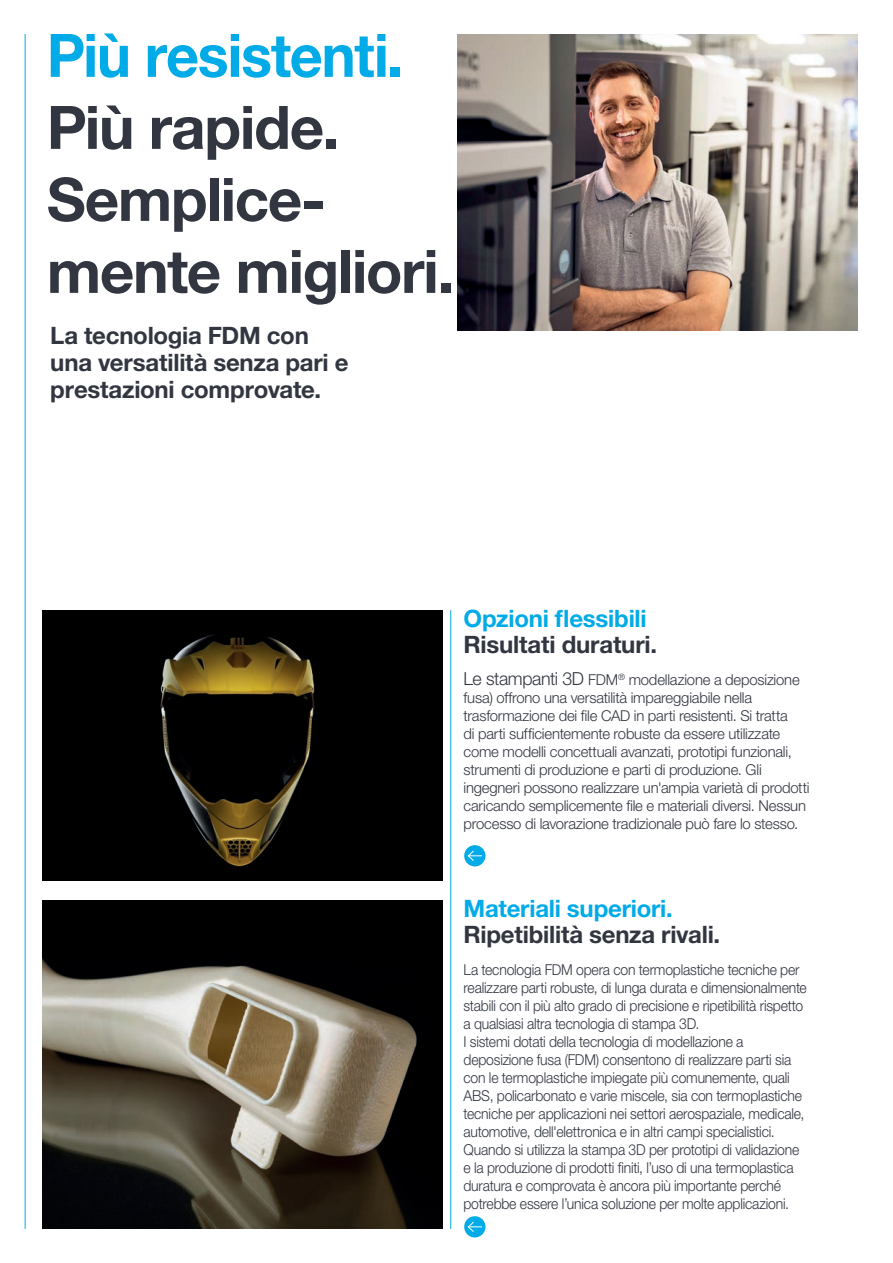
<style>
.page{position:relative;width:893px;height:1263px;background:#fff}
.page>*{position:absolute;margin:0;border:0;box-sizing:border-box;transform-origin:0 0}
.t1{font:700 60px/72px "Helvetica Neue LT Std";letter-spacing:-.02em;color:#323640}
.t2{font:700 60px "Helvetica Neue LT Std";letter-spacing:-.02em;color:#00abe7;scale:.96 1}
.t3{font:700 24px/27px "Helvetica Neue LT Std";letter-spacing:-.01em;color:#323640}
.t4{font:700 24px "Helvetica Neue LT Std";letter-spacing:-.01em;color:#00abe7}
.t5{font:300 15px/18px "Helvetica Neue LT Std";letter-spacing:-.015em;color:#323640;scale:.93 1}
.t6{font:300 15px/18px "Helvetica Neue LT Std";letter-spacing:-.015em;color:#323640}
.s1{font-size:18px}
</style>
<div class="page">
<img style="left:43px;top:610px;width:399px;height:271px">
<hr style="left:450px;top:610px;width:1px;height:619px;background:#00abe7">
<hr style="left:25px;top:34px;width:1px;height:1195px;background:#00abe7">
<div style="left:464px;top:845px;width:21px;height:21px;background:#00abe7;border-radius:50%"></div>
<svg style="left:467px;top:850px;width:15px;height:11px"></svg>
<div style="left:464px;top:1216px;width:21px;height:21px;background:#00abe7;border-radius:50%"></div>
<svg style="left:467px;top:1221px;width:15px;height:11px"></svg>
<img style="left:43px;top:900px;width:399px;height:329px">
<img style="left:458px;top:34px;width:399px;height:297px">
<h1 class="t2" style="left:47px;top:18px;width:373px">Più resistenti.</h1>
<h1 class="t1" style="left:47px;top:90px;width:409px">Più rapide.<br>Semplice&shy;mente migliori.</h1>
<h2 class="t3" style="left:50px;top:321px;width:300px">La tecnologia FDM con una versatilità senza pari e prestazioni comprovate.</h2>
<h2 class="t4" style="left:463px;top:604px;width:185px">Opzioni flessibili</h2>
<h2 class="t3" style="left:463px;top:630px;width:195px">Risultati duraturi.</h2>
<p class="t6" style="left:463px;top:670px;width:347px"><span class="s1">Le stampanti 3D</span> FDM<sup>®</sup> modellazione a deposizione fusa) offrono una versatilità impareggiabile nella trasformazione dei file CAD in parti resistenti. Si tratta<br>di parti sufficientemente robuste da essere utilizzate come modelli concettuali avanzati, prototipi funzionali, strumenti di produzione e parti di produzione. Gli ingegneri possono realizzare un'ampia varietà di prodotti caricando semplicemente file e materiali diversi. Nessun processo di lavorazione tradizionale può fare lo stesso.</p>
<h2 class="t4" style="left:463px;top:894px;width:211px">Materiali superiori.</h2>
<h2 class="t3" style="left:463px;top:920px;width:258px">Ripetibilità senza rivali.</h2>
<p class="t5" style="left:463px;top:960px;width:371px">La tecnologia FDM opera con termoplastiche tecniche per realizzare parti robuste, di lunga durata e dimensionalmente stabili con il più alto grado di precisione e ripetibilità rispetto a qualsiasi altra tecnologia di stampa 3D.<br>I sistemi dotati della tecnologia di modellazione a deposizione fusa (FDM) consentono di realizzare parti sia con le termoplastiche impiegate più comunemente, quali ABS, policarbonato e varie miscele, sia con termoplastiche tecniche per applicazioni nei settori aerospaziale, medicale, automotive, dell'elettronica e in altri campi specialistici.<br>Quando si utilizza la stampa 3D per prototipi di validazione e la produzione di prodotti finiti, l’uso di una termoplastica duratura e comprovata è ancora più importante perché potrebbe essere l’unica soluzione per molte applicazioni.</p>
</div>
